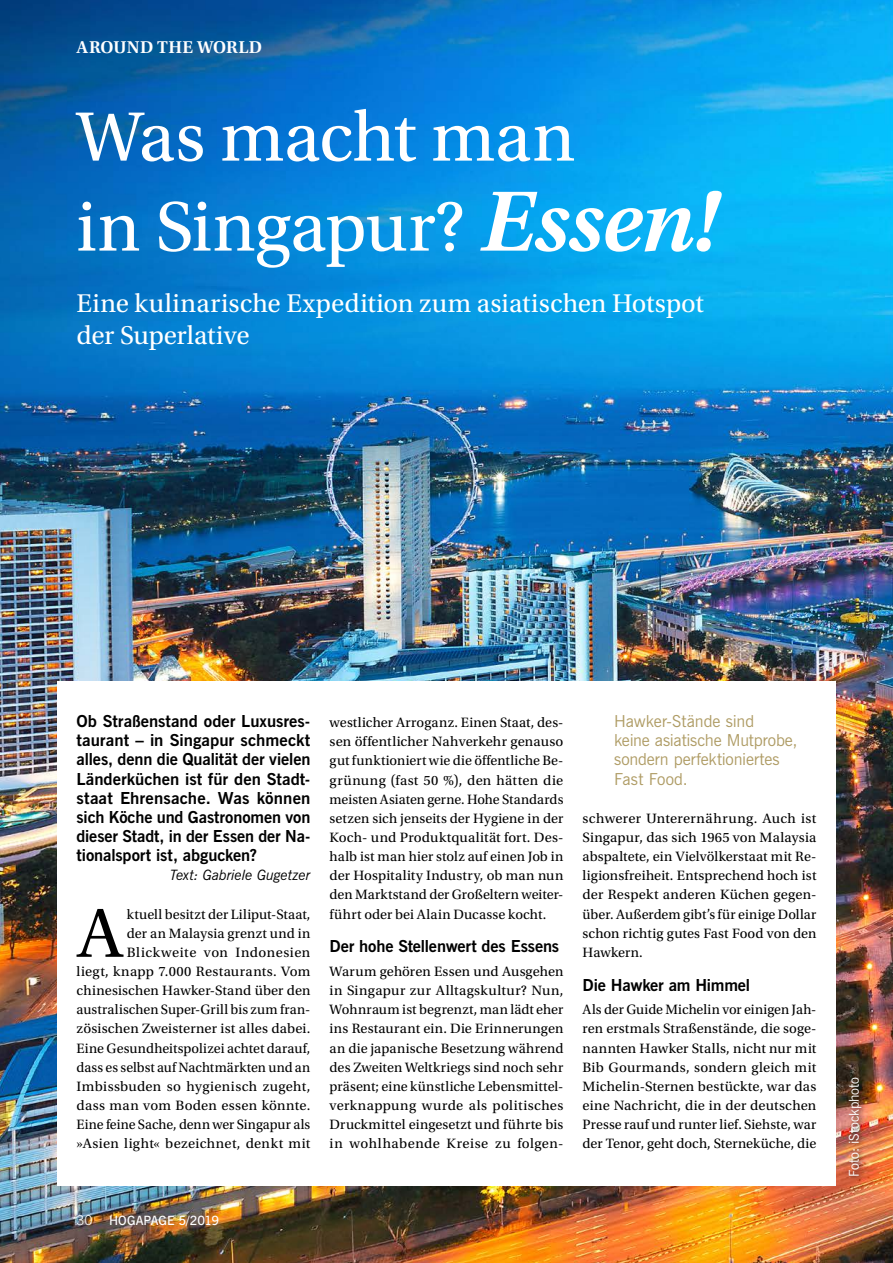
<style>
.page{position:relative;width:893px;height:1263px;background:#fff}
.page>*{position:absolute;margin:0;border:0;box-sizing:border-box;transform-origin:0 0}
.t1{font:73.5px/90px "Utopia Std";letter-spacing:-.005em;color:#fff}
.t2{font:72.9px "Utopia Std";color:#000}
.t3{font:27px/32.4px "Utopia Std";color:#fff}
.t4{font:600 18px "Utopia Std";letter-spacing:.025em;color:#fff}
.t5{font:700 16.5px/19.2px "News Gothic";letter-spacing:-.01em;color:#000;text-align:justify}
.t6{font:16.5px/19.2px "News Gothic";letter-spacing:-.01em;color:#af9c65}
.t7{font:14.25px/19.2px "Utopia Std";letter-spacing:.01em;color:#000;text-align:justify}
.t8{font:italic 14.25px "News Gothic";letter-spacing:-.015em;color:#000}
.t9{font:13.5px "News Gothic";color:#fff}
.t10{font:600 12.75px "News Gothic";color:#fff}
.s1{font-weight:600;font-style:italic;font-size:90px}
.s2{font-family:"News Gothic L";font-weight:300;font-size:13.5px}
</style>
<div class="page">
<img style="left:0;top:0;width:893px;height:1263px">
<div style="left:57px;top:681px;width:779px;height:505px;background:#fff"></div>
<div style="left:846px;top:1074px;width:21px;height:107px;background:#000;opacity:.75"></div>
<p class="t4" style="left:77px;top:37px;width:187px">AROUND THE WORLD</p>
<h1 class="t1" style="left:77px;top:93px;width:642px">Was macht man<br>in Singapur? <span class="s1">Essen!</span></h1>
<h3 class="t3" style="left:77px;top:288px;width:629px">Eine kulinarische Expedition zum asiatischen Hotspot der Superlative</h3>
<p class="t5" style="left:77px;top:712px;width:235px">Ob Straßenstand oder Luxusres&shy;taurant – in Singapur schmeckt alles, denn die Qualität der vielen Länderküchen ist für den Stadt&shy;staat Ehrensache. Was können sich Köche und Gastronomen von dieser Stadt, in der Essen der Na&shy;tionalsport ist, abgucken?</p>
<p class="t8" style="left:170px;top:866px;width:142px">Text: Gabriele Gugetzer</p>
<h2 class="t2" style="left:77px;top:894px;width:48px">A</h2>
<p class="t7" style="left:77px;top:904px;width:235px;text-align:right">ktuell besitzt der Liliput-Staat,<br>der an Malaysia grenzt und in Blickweite von Indonesien<br>liegt, knapp 7.000 Restaurants. Vom chinesischen Hawker-Stand über den australischen Super-Grill bis zum fran&shy;zösischen Zweisterner ist alles dabei.<br>Eine Gesundheitspolizei achtet darauf, dass es selbst auf Nachtmärkten und an Imbissbuden so hygienisch zugeht, dass man vom Boden essen könnte.<br>Eine feine Sache, denn wer Singapur als »Asien light« bezeichnet, denkt mit</p>
<p class="t7" style="left:330px;top:713px;width:235px">westlicher Arroganz. Einen Staat, des&shy;sen öffentlicher Nahverkehr genauso gut funktioniert wie die öffentliche Be&shy;grünung (fast 50 %), den hätten die meisten Asiaten gerne. Hohe Standards setzen sich jenseits der Hygiene in der Koch- und Produktqualität fort. Des&shy;halb ist man hier stolz auf einen Job in der Hospitality Industry, ob man nun den Marktstand der Großeltern weiter&shy;führt oder bei Alain Ducasse kocht.</p>
<p class="t5" style="left:330px;top:937px;width:231px">Der hohe Stellenwert des Essens</p>
<p class="t7" style="left:330px;top:962px;width:235px">Warum gehören Essen und Ausgehen in Singapur zur Alltagskultur? Nun, Wohnraum ist begrenzt, man lädt eher ins Restaurant ein. Die Erinnerungen an die japanische Besetzung während des Zweiten Weltkriegs sind noch sehr präsent; eine künstliche Lebensmittel&shy;verknappung wurde als politisches Druckmittel eingesetzt und führte bis in wohlhabende Kreise zu folgen-</p>
<p class="t6" style="left:614px;top:712px;width:185px">Hawker-Stände sind<br>keine asiatische Mutprobe, sondern perfektioniertes<br>Fast Food.</p>
<p class="t7" style="left:583px;top:809px;width:235px">schwerer Unterernährung. Auch ist Singapur, das sich 1965 von Malaysia abspaltete, ein Vielvölkerstaat mit Re&shy;ligionsfreiheit. Entsprechend hoch ist der Respekt anderen Küchen gegen&shy;über. Außerdem gibt’s für einige Dollar schon richtig gutes Fast Food von den Hawkern.</p>
<p class="t5" style="left:583px;top:975px;width:169px">Die Hawker am Himmel</p>
<p class="t7" style="left:583px;top:1000px;width:235px">Als der Guide Michelin vor einigen Jah&shy;ren erstmals Straßenstände, die soge&shy;nannten Hawker Stalls, nicht nur mit Bib Gourmands, sondern gleich mit Michelin-Sternen bestückte, war das eine Nachricht, die in der deutschen Presse rauf und runter lief. Siehste, war der Tenor, geht doch, Sterneküche, die</p>
<p class="t10" style="left:77px;top:1212px;width:144px"><span class="s2">30</span> HOGAPAGE 5/2019</p>
<p class="t9" style="left:845px;top:1177px;width:101px;rotate:-90deg">Foto: iStockphoto</p>
</div>
